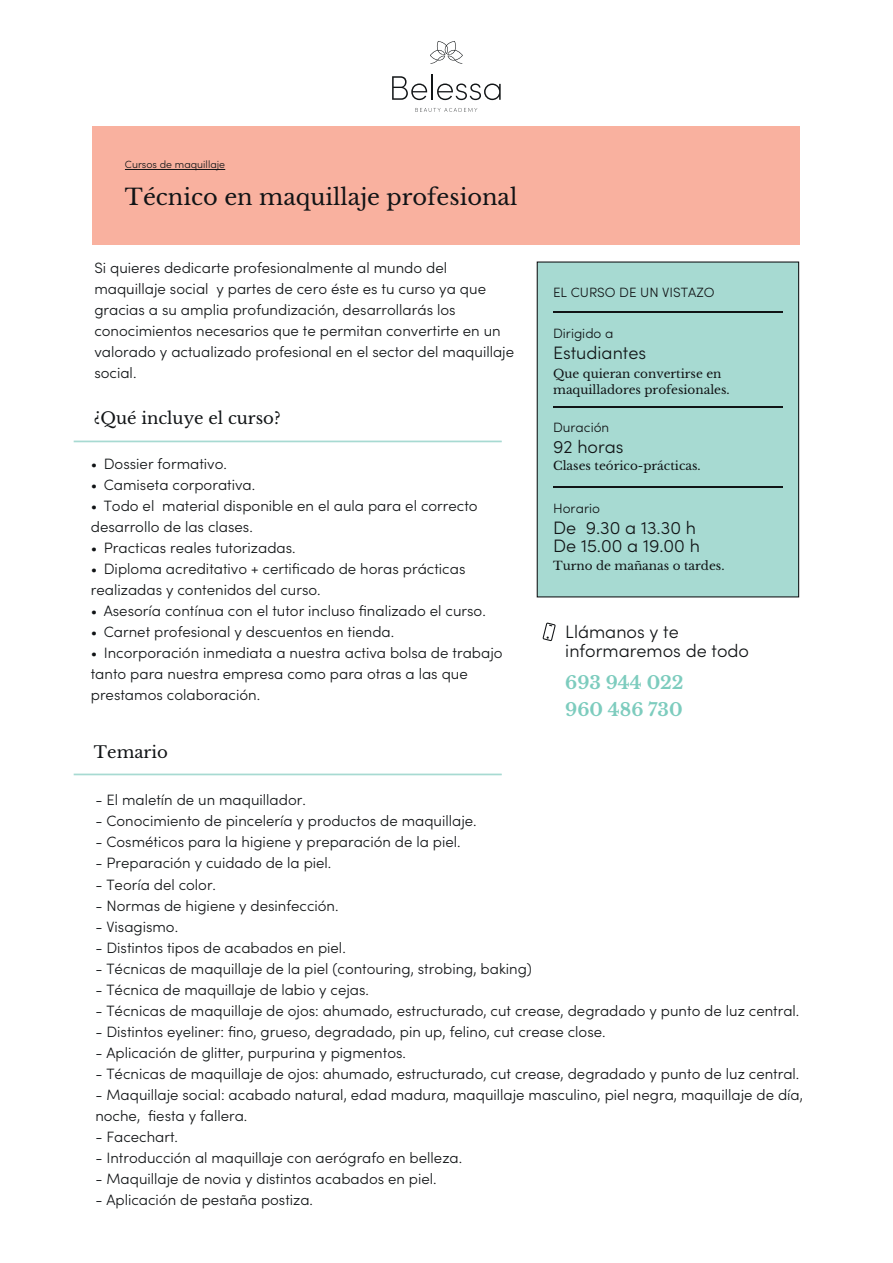
<style>
.page{position:relative;width:893px;height:1263px;background:#fff}
.page>*{position:absolute;margin:0;border:0;box-sizing:border-box;transform-origin:0 0}
.t1{font:22.5px "Libre Baskerville";color:#111416}
.t2{font:300 18px/19.5px "Sofia Pro";color:#111416}
.t3{font:700 18px/27px "Libre Baskerville";color:#7dccbe}
.t4{font:16.5px "Libre Baskerville";color:#111416}
.t5{font:300 15px/21px "Sofia Pro";color:#111416}
.t6{font:300 13.5px "Sofia Pro";color:#111416}
.t7{font:12px/15.3px "Libre Baskerville";color:#111416}
.t8{font:300 10.5px "Sofia Pro";color:#111416}
</style>
<div class="page">
<div style="left:93px;top:127px;width:707px;height:118px;background:#f9b19f"></div>
<div style="left:537px;top:261px;width:262px;height:336px;background:#a7dad2;border:1px solid #111416"></div>
<hr style="left:553px;top:312px;width:230px;height:1px;background:#111416">
<hr style="left:553px;top:407px;width:230px;height:1px;background:#111416">
<hr style="left:553px;top:487px;width:230px;height:1px;background:#111416">
<svg style="left:543px;top:623px;width:13px;height:18px"></svg>
<hr style="left:125px;top:169px;width:100px;height:1px;background:#111416">
<svg style="left:430px;top:41px;width:33px;height:23px"></svg>
<svg style="left:392px;top:76px;width:35px;height:24px"></svg>
<hr style="left:431px;top:75px;width:2px;height:25px;background:#111416">
<svg style="left:437px;top:84px;width:64px;height:16px"></svg>
<svg style="left:415px;top:108px;width:62px;height:4px"></svg>
<div style="left:74px;top:441px;width:428px;height:1px;border:1px solid #a7dad2"></div>
<div style="left:74px;top:774px;width:428px;height:1px;border:1px solid #a7dad2"></div>
<p class="t8" style="left:125px;top:157px;width:102px">Cursos de maquillaje</p>
<h1 class="t1" style="left:125px;top:183px;width:394px">Técnico en maquillaje profesional</h1>
<p class="t5" style="left:94px;top:256px;width:421px">Si quieres dedicarte profesionalmente al mundo del maquillaje social y partes de cero éste es tu curso ya que gracias a su amplia profundización, desarrollarás los conocimientos necesarios que te permitan convertirte en un valorado y actualizado profesional en el sector del maquillaje social.</p>
<p class="t4" style="left:94px;top:408px;width:188px">¿Qué incluye el curso?</p>
<p class="t5" style="left:91px;top:452px;width:138px">• Dossier formativo.</p>
<p class="t5" style="left:91px;top:473px;width:166px">• Camiseta corporativa.</p>
<p class="t5" style="left:91px;top:494px;width:388px">• Todo el material disponible en el aula para el correcto desarrollo de las clases.</p>
<p class="t5" style="left:91px;top:536px;width:206px">• Practicas reales tutorizadas.</p>
<p class="t5" style="left:91px;top:557px;width:376px">• Diploma acreditativo + certificado de horas prácticas realizadas y contenidos del curso.</p>
<p class="t5" style="left:91px;top:599px;width:397px">• Asesoría contínua con el tutor incluso finalizado el curso.</p>
<p class="t5" style="left:91px;top:620px;width:305px">• Carnet profesional y descuentos en tienda.</p>
<p class="t5" style="left:91px;top:641px;width:413px">• Incorporación inmediata a nuestra activa bolsa de trabajo tanto para nuestra empresa como para otras a las que prestamos colaboración.</p>
<p class="t4" style="left:94px;top:742px;width:75px">Temario</p>
<p class="t6" style="left:553px;top:283px;width:163px">EL CURSO DE UN VISTAZO</p>
<p class="t6" style="left:553px;top:324px;width:62px">Dirigido a</p>
<p class="t2" style="left:553px;top:342px;width:95px">Estudiantes</p>
<p class="t7" style="left:553px;top:366px;width:178px">Que quieran convertirse en maquilladores profesionales.</p>
<p class="t6" style="left:553px;top:418px;width:58px">Duración</p>
<p class="t2" style="left:553px;top:436px;width:72px">92 horas</p>
<p class="t7" style="left:553px;top:458px;width:149px">Clases teórico-prácticas.</p>
<p class="t6" style="left:553px;top:499px;width:48px">Horario</p>
<p class="t2" style="left:553px;top:518px;width:148px;line-height:18px">De 9.30 a 13.30 h<br>De 15.00 a 19.00 h</p>
<p class="t7" style="left:553px;top:558px;width:173px">Turno de mañanas o tardes.</p>
<p class="t2" style="left:565px;top:620px;width:185px">Llámanos y te informaremos de todo</p>
<p class="t3" style="left:565px;top:669px;width:120px">693 944 022<br>960 486 730</p>
<p class="t5" style="left:95px;top:789px;width:212px">- El maletín de un maquillador.</p>
<p class="t5" style="left:95px;top:810px;width:383px">- Conocimiento de pincelería y productos de maquillaje.</p>
<p class="t5" style="left:95px;top:831px;width:367px">- Cosméticos para la higiene y preparación de la piel.</p>
<p class="t5" style="left:95px;top:852px;width:238px">- Preparación y cuidado de la piel.</p>
<p class="t5" style="left:95px;top:873px;width:122px">- Teoría del color.</p>
<p class="t5" style="left:95px;top:894px;width:245px">- Normas de higiene y desinfección.</p>
<p class="t5" style="left:95px;top:915px;width:84px">- Visagismo.</p>
<p class="t5" style="left:95px;top:936px;width:252px">- Distintos tipos de acabados en piel.</p>
<p class="t5" style="left:95px;top:957px;width:438px">- Técnicas de maquillaje de la piel (contouring, strobing, baking)</p>
<p class="t5" style="left:95px;top:978px;width:275px">- Técnica de maquillaje de labio y cejas.</p>
<p class="t5" style="left:95px;top:999px;width:705px">- Técnicas de maquillaje de ojos: ahumado, estructurado, cut crease, degradado y punto de luz central.</p>
<p class="t5" style="left:95px;top:1020px;width:512px">- Distintos eyeliner: fino, grueso, degradado, pin up, felino, cut crease close.</p>
<p class="t5" style="left:95px;top:1041px;width:312px">- Aplicación de glitter, purpurina y pigmentos.</p>
<p class="t5" style="left:95px;top:1062px;width:705px">- Técnicas de maquillaje de ojos: ahumado, estructurado, cut crease, degradado y punto de luz central.</p>
<p class="t5" style="left:95px;top:1083px;width:709px">- Maquillaje social: acabado natural, edad madura, maquillaje masculino, piel negra, maquillaje de día, noche, fiesta y fallera.</p>
<p class="t5" style="left:95px;top:1125px;width:84px">- Facechart.</p>
<p class="t5" style="left:95px;top:1146px;width:368px">- Introducción al maquillaje con aerógrafo en belleza.</p>
<p class="t5" style="left:95px;top:1167px;width:343px">- Maquillaje de novia y distintos acabados en piel.</p>
<p class="t5" style="left:95px;top:1188px;width:219px">- Aplicación de pestaña postiza.</p>
</div>
